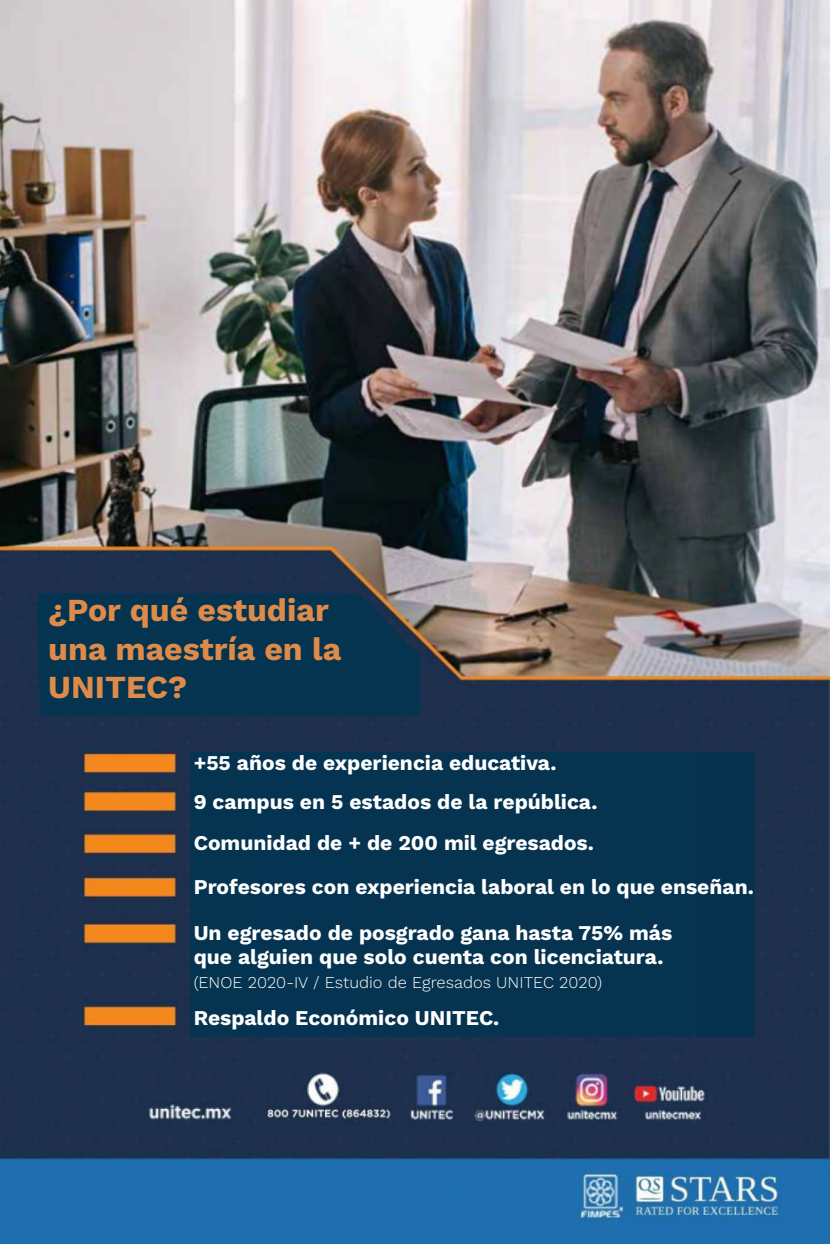
<style>
.page{position:relative;width:830px;height:1244px;background:#fff}
.page>*{position:absolute;margin:0;border:0;box-sizing:border-box;transform-origin:0 0}
.t1{font:700 32.1px/38.4px "Work Sans";color:#de8b49}
.t2{font:700 21px/40.2px "Work Sans";color:#fff}
.t3{font:300 16.5px "Work Sans";color:#fff}
</style>
<div class="page">
<img style="left:0;top:0;width:829px;height:1243px">
<svg style="left:35px;top:590px;width:385px;height:125px;fill:#043450"></svg>
<div style="left:190px;top:752px;width:563px;height:284px;background:#053350"></div>
<h1 class="t1" style="left:48px;top:590px;width:294px">¿Por qué estudiar una maestría en la<br>UNITEC?</h1>
<p class="t2" style="left:194px;top:742px;width:405px">+55 años de experiencia educativa.<br>9 campus en 5 estados de la república.<br>Comunidad de + de 200 mil egresados.</p>
<p class="t2" style="left:194px;top:865px;width:561px">Profesores con experiencia laboral en lo que enseñan.</p>
<p class="t2" style="left:194px;top:920px;width:480px;line-height:24px">Un egresado de posgrado gana hasta 75% más que alguien que solo cuenta con licenciatura.</p>
<p class="t3" style="left:194px;top:970px;width:410px">(ENOE 2020-IV / Estudio de Egresados UNITEC 2020)</p>
<p class="t2" style="left:194px;top:996px;width:307px">Respaldo Económico UNITEC.</p>
</div>
